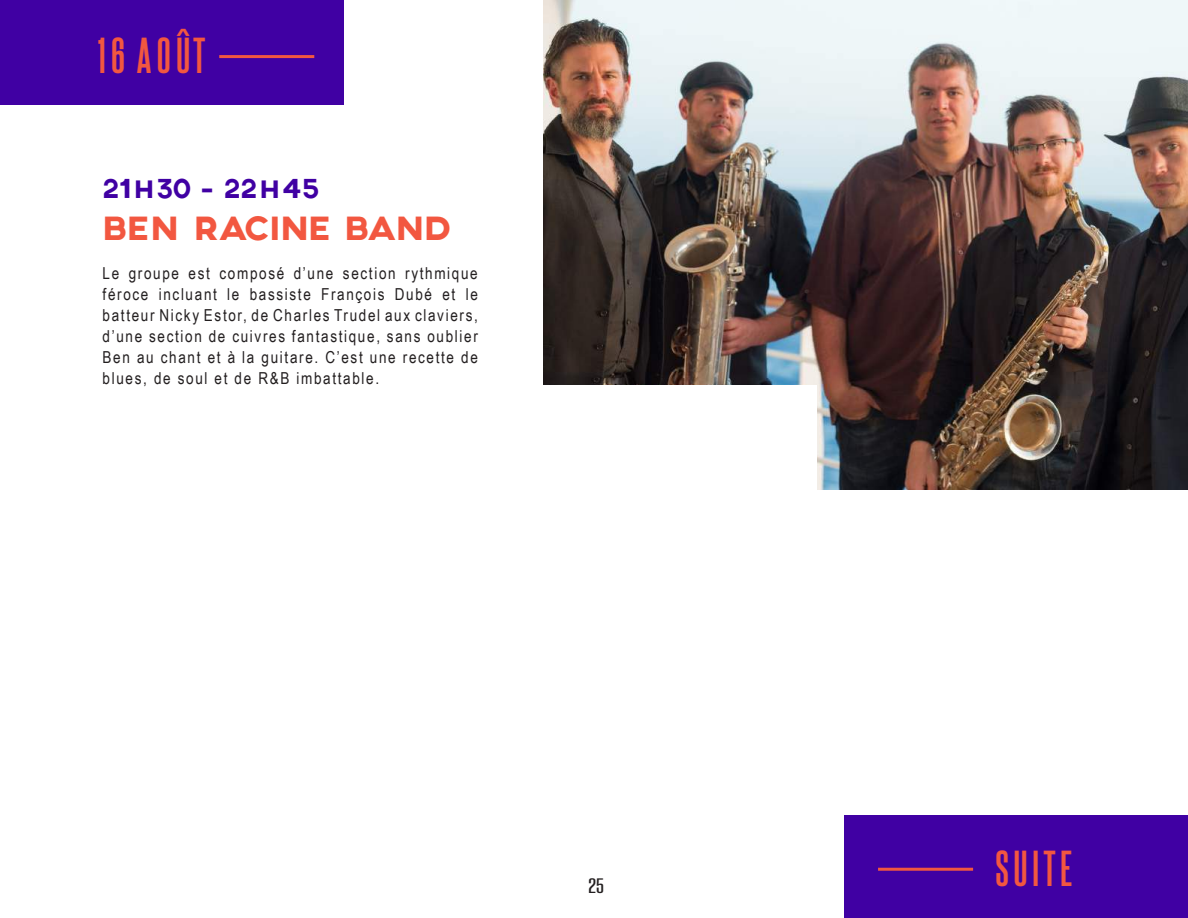
<style>
.page{position:relative;width:1188px;height:918px;background:#fff}
.page>*{position:absolute;margin:0;border:0;box-sizing:border-box;transform-origin:0 0}
.t1{font:700 43.5px "Steelfish Rg";letter-spacing:.1em;color:#f25740}
.t2{font:36px "Axis";letter-spacing:-.015em;color:#f25740}
.t3{font:27px "Axis";letter-spacing:.05em;color:#4000a3}
.t4{font:18px "Steelfish Rg";color:#231f20;scale:1.38 1}
.t5{font:16.5px/21px "Arial Narrow";letter-spacing:.1em;color:#231f20;text-align:justify}
</style>
<div class="page">
<div style="left:0;top:0;width:344px;height:105px;background:#4000a3"></div>
<img style="left:543px;top:0;width:645px;height:489px">
<div style="left:541px;top:386px;width:276px;height:116px;background:#fff"></div>
<hr style="left:219px;top:55px;width:95px;height:3px;background:#f25740">
<div style="left:844px;top:816px;width:344px;height:102px;background:#4000a3"></div>
<hr style="left:878px;top:868px;width:95px;height:3px;background:#f25740">
<h1 class="t1" style="left:98px;top:25px;width:109px">16 AOÛT</h1>
<h3 class="t3" style="left:103px;top:173px;width:218px">21H30 - 22H45</h3>
<h2 class="t2" style="left:103px;top:206px;width:349px">BEN RACINE BAND</h2>
<p class="t5" style="left:103px;top:262px;width:377px">Le groupe est composé d’une section rythmique féroce incluant le bassiste François Dubé et le batteur Nicky Estor, de Charles Trudel aux claviers, d’une section de cuivres fantastique, sans oublier Ben au chant et à la guitare. C’est une recette de blues, de soul et de R&amp;B imbattable.</p>
<p class="t4" style="left:588px;top:873px;width:13px">25</p>
<h1 class="t1" style="left:996px;top:837px;width:78px">SUITE</h1>
</div>
